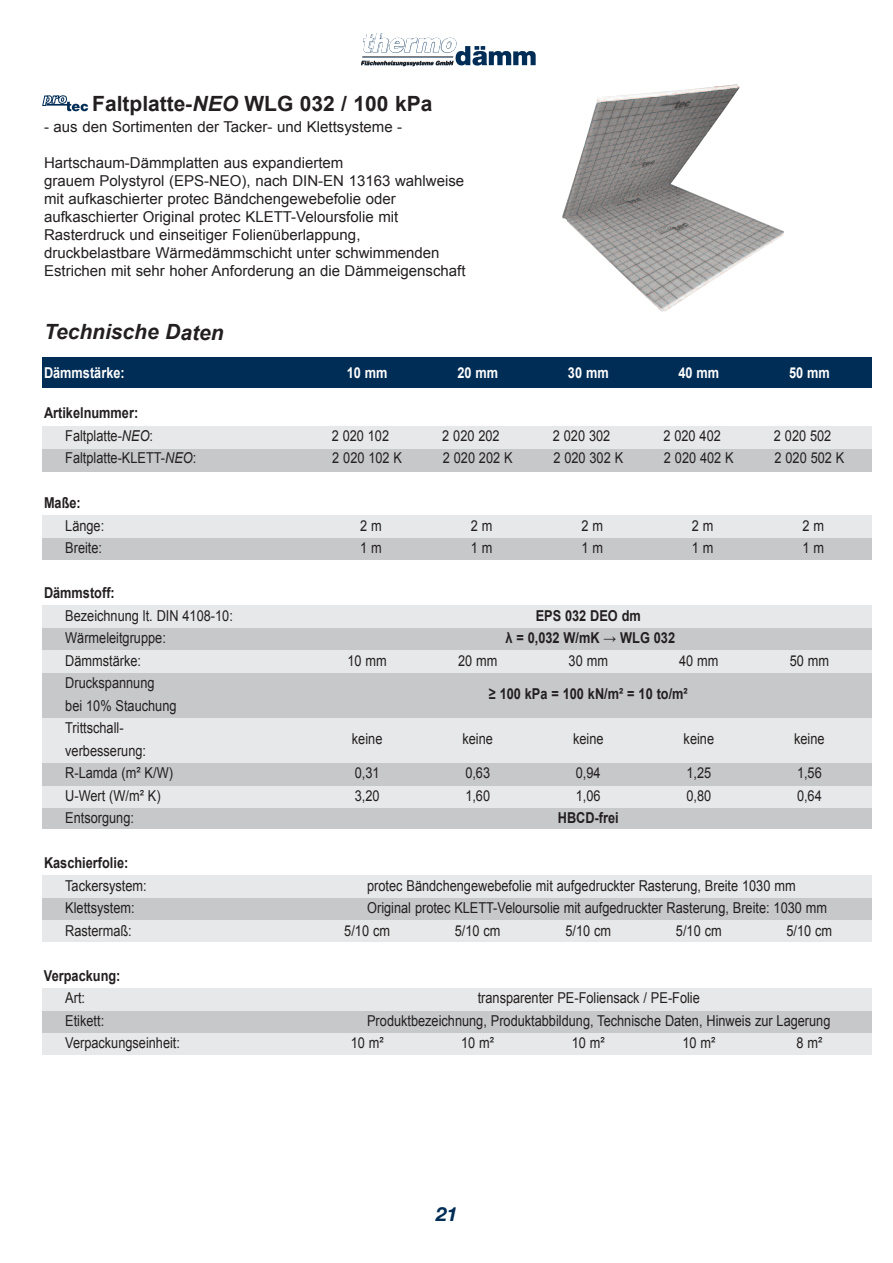
<style>
.page{position:relative;width:893px;height:1263px;background:#fff}
.page>*{position:absolute;margin:0;border:0;box-sizing:border-box;transform-origin:0 0}
.t1{font:700 21px "Arial";color:#231f20}
.t2{font:italic 700 21px "Arial";color:#231f20}
.t3{font:italic 700 19.5px "Helvetica Neue";color:#002d56}
.t4{font:15px/22.5px "Arial";color:#231f20;scale:.85 1}
.t5{font:15px/18px "Arial";color:#231f20}
.t6{font:700 15px/22.5px "Arial";color:#231f20;scale:.85 1}
.t7{font:700 15px "Arial";color:#fff;scale:.85 1}
.s1{font-style:italic}
.s2{font-weight:400}
.s3{font-weight:400;font-style:italic}
.s4{color:#e7e8e9}
</style>
<div class="page">
<img style="left:363px;top:33px;width:173px;height:33px">
<img style="left:361px;top:55px;width:94px;height:12px">
<img style="left:377px;top:33px;width:12px;height:19px">
<div style="left:43px;top:1032px;width:829px;height:22px;background:#e7e8e9"></div>
<div style="left:43px;top:1010px;width:829px;height:23px;background:#c7c8ca"></div>
<div style="left:43px;top:988px;width:829px;height:22px;background:#e7e8e9"></div>
<div style="left:43px;top:807px;width:829px;height:22px;background:#c7c8ca"></div>
<div style="left:43px;top:785px;width:829px;height:23px;background:#e7e8e9"></div>
<div style="left:43px;top:763px;width:829px;height:22px;background:#c7c8ca"></div>
<div style="left:43px;top:537px;width:829px;height:23px;background:#c7c8ca"></div>
<div style="left:43px;top:515px;width:829px;height:22px;background:#e7e8e9"></div>
<div style="left:43px;top:919px;width:829px;height:22px;background:#e7e8e9"></div>
<div style="left:43px;top:898px;width:829px;height:22px;background:#c7c8ca"></div>
<div style="left:43px;top:875px;width:829px;height:23px;background:#e7e8e9"></div>
<div style="left:43px;top:718px;width:829px;height:45px;background:#e7e8e9"></div>
<div style="left:43px;top:673px;width:829px;height:45px;background:#c7c8ca"></div>
<div style="left:43px;top:650px;width:829px;height:22px;background:#e7e8e9"></div>
<div style="left:43px;top:627px;width:829px;height:23px;background:#c7c8ca"></div>
<div style="left:43px;top:605px;width:829px;height:22px;background:#e7e8e9"></div>
<div style="left:43px;top:449px;width:829px;height:22px;background:#c7c8ca"></div>
<div style="left:43px;top:426px;width:829px;height:23px;background:#e7e8e9"></div>
<div style="left:43px;top:357px;width:829px;height:30px;background:#002d56"></div>
<svg style="left:43px;top:96px;width:45px;height:15px"></svg>
<img style="left:562px;top:84px;width:222px;height:228px">
<h1 class="t1" style="left:92px;top:92px;width:342px">Faltplatte-<span class="s1">NEO</span> WLG 032 / 100 kPa</h1>
<p class="t5" style="left:44px;top:118px;width:360px">- aus den Sortimenten der Tacker- und Klettsysteme -</p>
<p class="t5" style="left:44px;top:154px;width:423px">Hartschaum-Dämmplatten aus expandiertem<br>grauem Polystyrol (EPS-NEO), nach DIN-EN 13163 wahlweise mit aufkaschierter protec Bändchengewebefolie oder aufkaschierter Original protec KLETT-Veloursfolie mit Rasterdruck und einseitiger Folienüberlappung, druckbelastbare Wärmedämmschicht unter schwimmenden Estrichen mit sehr hoher Anforderung an die Dämmeigenschaft</p>
<h1 class="t2" style="left:44px;top:320px;width:181px">Technische Daten</h1>
<p class="t7" style="left:44px;top:364px;width:97px">Dämmstärke:</p>
<p class="t7" style="left:347px;top:364px;width:49px">10 mm</p>
<p class="t7" style="left:457px;top:364px;width:49px">20 mm</p>
<p class="t7" style="left:568px;top:364px;width:49px">30 mm</p>
<p class="t7" style="left:678px;top:364px;width:49px">40 mm</p>
<p class="t7" style="left:789px;top:364px;width:49px">50 mm</p>
<p class="t6" style="left:65px;top:402px;width:105px;text-indent:-21px">Artikelnummer:<br><span class="s2">Faltplatte-</span><span class="s3">NEO</span><span class="s2">:</span></p>
<p class="t4" style="left:332px;top:424px;width:84px">2 020 102 <span class="s4">K</span></p>
<p class="t4" style="left:442px;top:424px;width:84px">2 020 202 <span class="s4">K</span></p>
<p class="t4" style="left:553px;top:424px;width:84px">2 020 302 <span class="s4">K</span></p>
<p class="t4" style="left:663px;top:424px;width:84px">2 020 402 <span class="s4">K</span></p>
<p class="t4" style="left:774px;top:424px;width:84px">2 020 502 <span class="s4">K</span></p>
<p class="t4" style="left:65px;top:447px;width:156px">Faltplatte-KLETT-<span class="s1">NEO</span>:</p>
<p class="t4" style="left:332px;top:447px;width:84px">2 020 102 K</p>
<p class="t4" style="left:443px;top:447px;width:84px">2 020 202 K</p>
<p class="t4" style="left:553px;top:447px;width:84px">2 020 302 K</p>
<p class="t4" style="left:664px;top:447px;width:84px">2 020 402 K</p>
<p class="t4" style="left:774px;top:447px;width:84px">2 020 502 K</p>
<p class="t6" style="left:44px;top:492px;width:45px">Maße:</p>
<p class="t4" style="left:65px;top:514px;width:47px">Länge:</p>
<p class="t4" style="left:360px;top:514px;width:27px">2 m</p>
<p class="t4" style="left:471px;top:514px;width:27px">2 m</p>
<p class="t4" style="left:581px;top:514px;width:27px">2 m</p>
<p class="t4" style="left:692px;top:514px;width:27px">2 m</p>
<p class="t4" style="left:802px;top:514px;width:27px">2 m</p>
<p class="t4" style="left:65px;top:537px;width:45px">Breite:</p>
<p class="t4" style="left:360px;top:537px;width:27px">1 m</p>
<p class="t4" style="left:471px;top:537px;width:27px">1 m</p>
<p class="t4" style="left:581px;top:537px;width:27px">1 m</p>
<p class="t4" style="left:692px;top:537px;width:27px">1 m</p>
<p class="t4" style="left:802px;top:537px;width:27px">1 m</p>
<p class="t6" style="left:44px;top:582px;width:85px">Dämmstoff:</p>
<p class="t4" style="left:65px;top:604px;width:199px">Bezeichnung lt. DIN 4108-10:</p>
<p class="t6" style="left:536px;top:604px;width:125px">EPS 032 DEO dm</p>
<p class="t4" style="left:65px;top:627px;width:120px">Wärmeleitgruppe:</p>
<p class="t6" style="left:505px;top:627px;width:201px">λ = 0,032 W/mK → WLG 032</p>
<p class="t4" style="left:65px;top:649px;width:91px">Dämmstärke:</p>
<p class="t4" style="left:347px;top:649px;width:48px">10 mm</p>
<p class="t4" style="left:458px;top:649px;width:48px">20 mm</p>
<p class="t4" style="left:569px;top:649px;width:48px">30 mm</p>
<p class="t4" style="left:679px;top:649px;width:48px">40 mm</p>
<p class="t4" style="left:790px;top:649px;width:48px">50 mm</p>
<p class="t4" style="left:65px;top:672px;width:107px">Druckspannung</p>
<p class="t6" style="left:489px;top:682px;width:236px">≥ 100 kPa = 100 kN/m² = 10 to/m²</p>
<p class="t4" style="left:65px;top:694px;width:132px">bei 10% Stauchung<br>Trittschall-</p>
<p class="t4" style="left:352px;top:727px;width:37px">keine</p>
<p class="t4" style="left:462px;top:727px;width:37px">keine</p>
<p class="t4" style="left:573px;top:727px;width:37px">keine</p>
<p class="t4" style="left:684px;top:727px;width:37px">keine</p>
<p class="t4" style="left:794px;top:727px;width:37px">keine</p>
<p class="t4" style="left:65px;top:739px;width:128px">verbesserung:<br>R-Lamda (m² K/W)</p>
<p class="t4" style="left:355px;top:762px;width:31px">0,31</p>
<p class="t4" style="left:465px;top:762px;width:31px">0,63</p>
<p class="t4" style="left:576px;top:762px;width:31px">0,94</p>
<p class="t4" style="left:686px;top:762px;width:31px">1,25</p>
<p class="t4" style="left:797px;top:762px;width:31px">1,56</p>
<p class="t4" style="left:65px;top:784px;width:114px">U-Wert (W/m² K)</p>
<p class="t4" style="left:355px;top:784px;width:31px">3,20</p>
<p class="t4" style="left:465px;top:784px;width:31px">1,60</p>
<p class="t4" style="left:576px;top:784px;width:31px">1,06</p>
<p class="t4" style="left:686px;top:784px;width:31px">0,80</p>
<p class="t4" style="left:797px;top:784px;width:31px">0,64</p>
<p class="t4" style="left:65px;top:807px;width:82px">Entsorgung:</p>
<p class="t6" style="left:558px;top:807px;width:73px">HBCD-frei</p>
<p class="t6" style="left:44px;top:852px;width:101px">Kaschierfolie:</p>
<p class="t4" style="left:65px;top:874px;width:97px">Tackersystem:</p>
<p class="t4" style="left:367px;top:874px;width:506px">protec Bändchengewebefolie mit aufgedruckter Rasterung, Breite 1030 mm</p>
<p class="t4" style="left:65px;top:897px;width:83px">Klettsystem:</p>
<p class="t4" style="left:367px;top:897px;width:543px">Original protec KLETT-Veloursolie mit aufgedruckter Rasterung, Breite: 1030 mm</p>
<p class="t4" style="left:65px;top:919px;width:80px">Rastermaß:</p>
<p class="t4" style="left:344px;top:919px;width:55px">5/10 cm</p>
<p class="t4" style="left:455px;top:919px;width:55px">5/10 cm</p>
<p class="t4" style="left:565px;top:919px;width:55px">5/10 cm</p>
<p class="t4" style="left:676px;top:919px;width:55px">5/10 cm</p>
<p class="t4" style="left:786px;top:919px;width:55px">5/10 cm</p>
<p class="t6" style="left:44px;top:964px;width:92px">Verpackung:</p>
<p class="t4" style="left:65px;top:987px;width:25px">Art:</p>
<p class="t4" style="left:478px;top:987px;width:263px">transparenter PE-Foliensack / PE-Folie</p>
<p class="t4" style="left:65px;top:1009px;width:47px">Etikett:</p>
<p class="t4" style="left:367px;top:1009px;width:547px">Produktbezeichnung, Produktabbildung, Technische Daten, Hinweis zur Lagerung</p>
<p class="t4" style="left:65px;top:1032px;width:137px">Verpackungseinheit:</p>
<p class="t4" style="left:351px;top:1032px;width:40px">10 m²</p>
<p class="t4" style="left:461px;top:1032px;width:40px">10 m²</p>
<p class="t4" style="left:572px;top:1032px;width:40px">10 m²</p>
<p class="t4" style="left:682px;top:1032px;width:40px">10 m²</p>
<p class="t4" style="left:796px;top:1032px;width:32px">8 m²</p>
<h2 class="t3" style="left:436px;top:1207px;width:23px">21</h2>
</div>
